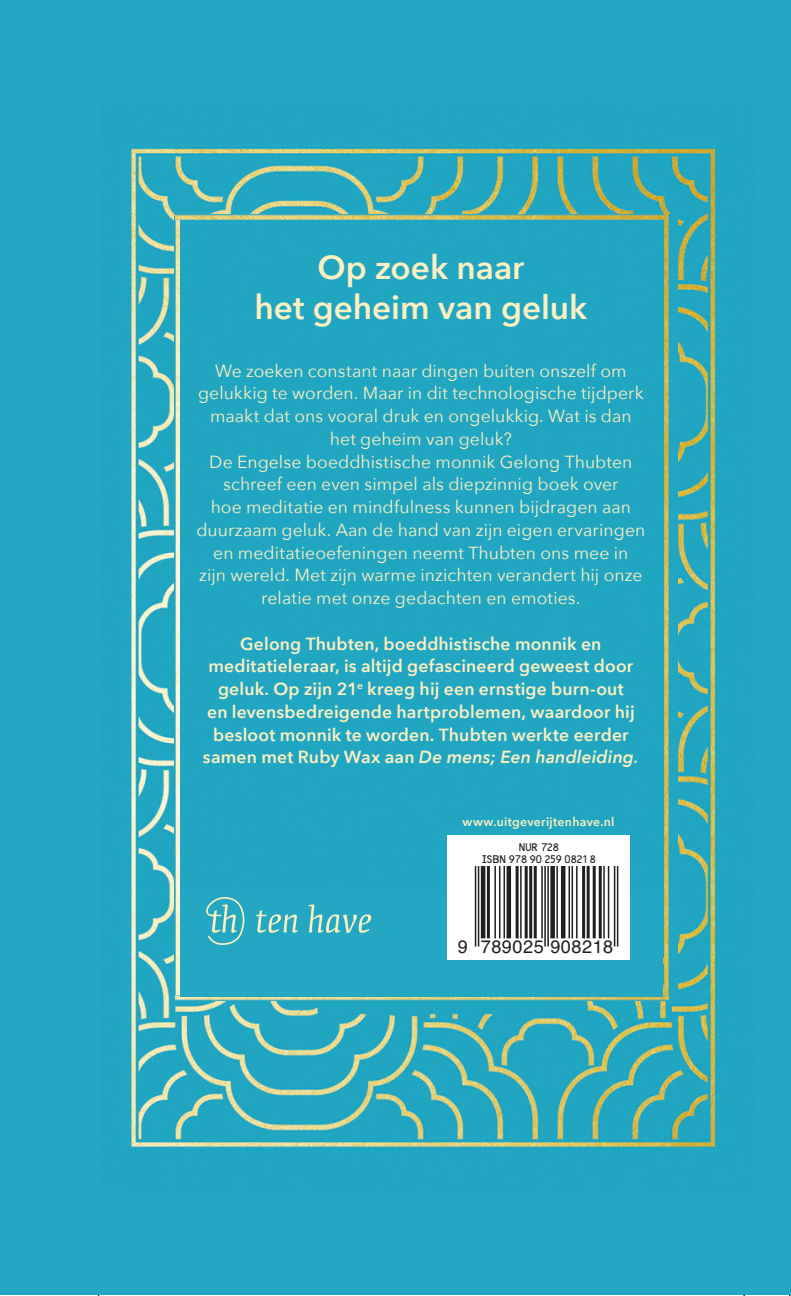
<style>
.page{position:relative;width:791px;height:1296px;background:#fff}
.page>*{position:absolute;margin:0;border:0;box-sizing:border-box;transform-origin:0 0}
.t1{font:600 33.25px "Avenir Next";color:#fcefc0}
.t2{font:18.2px "Helvetica";letter-spacing:.025em;color:#231f20}
.t3{font:17.5px/22.8px "Avenir Next";letter-spacing:.005em;color:#fcefc0;text-align:center}
.t4{font:600 17.5px/22.8px "Avenir Next";letter-spacing:.01em;color:#fcefc0;text-align:center}
.t5{font:600 12.25px "Avenir Next";letter-spacing:.025em;color:#fcefc0}
.t6{font:9.97px/11.9px "Optical Beta";color:#231f20;text-align:center}
.s1{font-style:italic}
</style>
<div class="page">
<hr style="left:98px;top:0;width:1px;height:1296px;background:#231f20">
<hr style="left:789px;top:0;width:1px;height:1296px;background:#231f20">
<hr style="left:743px;top:0;width:1px;height:1296px;background:#231f20">
<div style="left:0;top:0;width:790px;height:1295px;background:#23a7c3"></div>
<img style="left:131px;top:142px;width:586px;height:1057px">
<img style="left:174px;top:216px;width:6px;height:784px">
<img style="left:175px;top:214px;width:491px;height:5px">
<img style="left:664px;top:215px;width:13px;height:785px">
<img style="left:175px;top:995px;width:493px;height:6px">
<div style="left:180px;top:894px;width:482px;height:103px;background:#23a7c3"></div>
<svg style="left:206px;top:897px;width:38px;height:48px"></svg>
<svg style="left:256px;top:910px;width:42px;height:23px"></svg>
<svg style="left:308px;top:904px;width:63px;height:29px"></svg>
<div style="left:447px;top:836px;width:182px;height:124px;background:#fff"></div>
<hr style="left:474px;top:866px;width:2px;height:80px;background:#231f20">
<hr style="left:477px;top:866px;width:2px;height:80px;background:#231f20">
<div style="left:480px;top:866px;width:5px;height:72px;background:#231f20"></div>
<hr style="left:486px;top:866px;width:3px;height:72px;background:#231f20">
<hr style="left:494px;top:866px;width:1px;height:72px;background:#231f20">
<hr style="left:499px;top:866px;width:1px;height:72px;background:#231f20">
<hr style="left:503px;top:866px;width:2px;height:72px;background:#231f20">
<div style="left:506px;top:866px;width:5px;height:72px;background:#231f20"></div>
<hr style="left:515px;top:866px;width:3px;height:72px;background:#231f20">
<hr style="left:520px;top:866px;width:1px;height:72px;background:#231f20">
<hr style="left:524px;top:866px;width:3px;height:72px;background:#231f20">
<hr style="left:529px;top:866px;width:3px;height:72px;background:#231f20">
<hr style="left:533px;top:866px;width:3px;height:72px;background:#231f20">
<hr style="left:541px;top:866px;width:1px;height:72px;background:#231f20">
<hr style="left:544px;top:866px;width:1px;height:80px;background:#231f20">
<hr style="left:547px;top:866px;width:1px;height:80px;background:#231f20">
<svg style="left:550px;top:866px;width:4px;height:72px"></svg>
<hr style="left:556px;top:866px;width:1px;height:72px;background:#231f20">
<div style="left:560px;top:866px;width:5px;height:72px;background:#231f20"></div>
<hr style="left:568px;top:866px;width:1px;height:72px;background:#231f20">
<hr style="left:571px;top:866px;width:2px;height:72px;background:#231f20">
<hr style="left:576px;top:866px;width:1px;height:72px;background:#231f20">
<hr style="left:582px;top:866px;width:3px;height:72px;background:#231f20">
<hr style="left:586px;top:866px;width:3px;height:72px;background:#231f20">
<hr style="left:592px;top:866px;width:3px;height:72px;background:#231f20">
<hr style="left:598px;top:866px;width:3px;height:72px;background:#231f20">
<hr style="left:603px;top:866px;width:1px;height:72px;background:#231f20">
<hr style="left:607px;top:866px;width:2px;height:72px;background:#231f20">
<hr style="left:613px;top:866px;width:2px;height:80px;background:#231f20">
<hr style="left:616px;top:866px;width:2px;height:80px;background:#231f20">
<p class="t1" style="left:317px;top:238px;width:208px">Op zoek naar</p>
<p class="t1" style="left:254px;top:279px;width:334px">het geheim van geluk</p>
<p class="t3" style="left:198px;top:358px;width:447px">We zoeken constant naar dingen buiten onszelf om gelukkig te worden. Maar in dit technologische tijdperk maakt dat ons vooral druk en ongelukkig. Wat is dan het geheim van geluk?</p>
<p class="t3" style="left:196px;top:449px;width:450px">De Engelse boeddhistische monnik Gelong Thubten schreef een even simpel als diepzinnig boek over<br>hoe meditatie en mindfulness kunnen bijdragen aan duurzaam geluk. Aan de hand van zijn eigen ervaringen en meditatieoefeningen neemt Thubten ons mee in<br>zijn wereld. Met zijn warme inzichten verandert hij onze relatie met onze gedachten en emoties.</p>
<p class="t4" style="left:203px;top:632px;width:437px">Gelong Thubten, boeddhistische monnik en meditatieleraar, is altijd gefascineerd geweest door geluk. Op zijn 21<sup>e</sup> kreeg hij een ernstige burn-out<br>en levensbedreigende hartproblemen, waardoor hij besloot monnik te worden. Thubten werkte eerder samen met Ruby Wax aan <span class="s1">De mens; Een handleiding.</span></p>
<p class="t5" style="left:462px;top:811px;width:154px">www.uitgeverijtenhave.nl</p>
<p class="t6" style="left:482px;top:842px;width:115px">NUR 728<br>ISBN 978 90 259 0821 8</p>
<p class="t2" style="left:457px;top:932px;width:157px">9 789025 908218</p>
</div>
